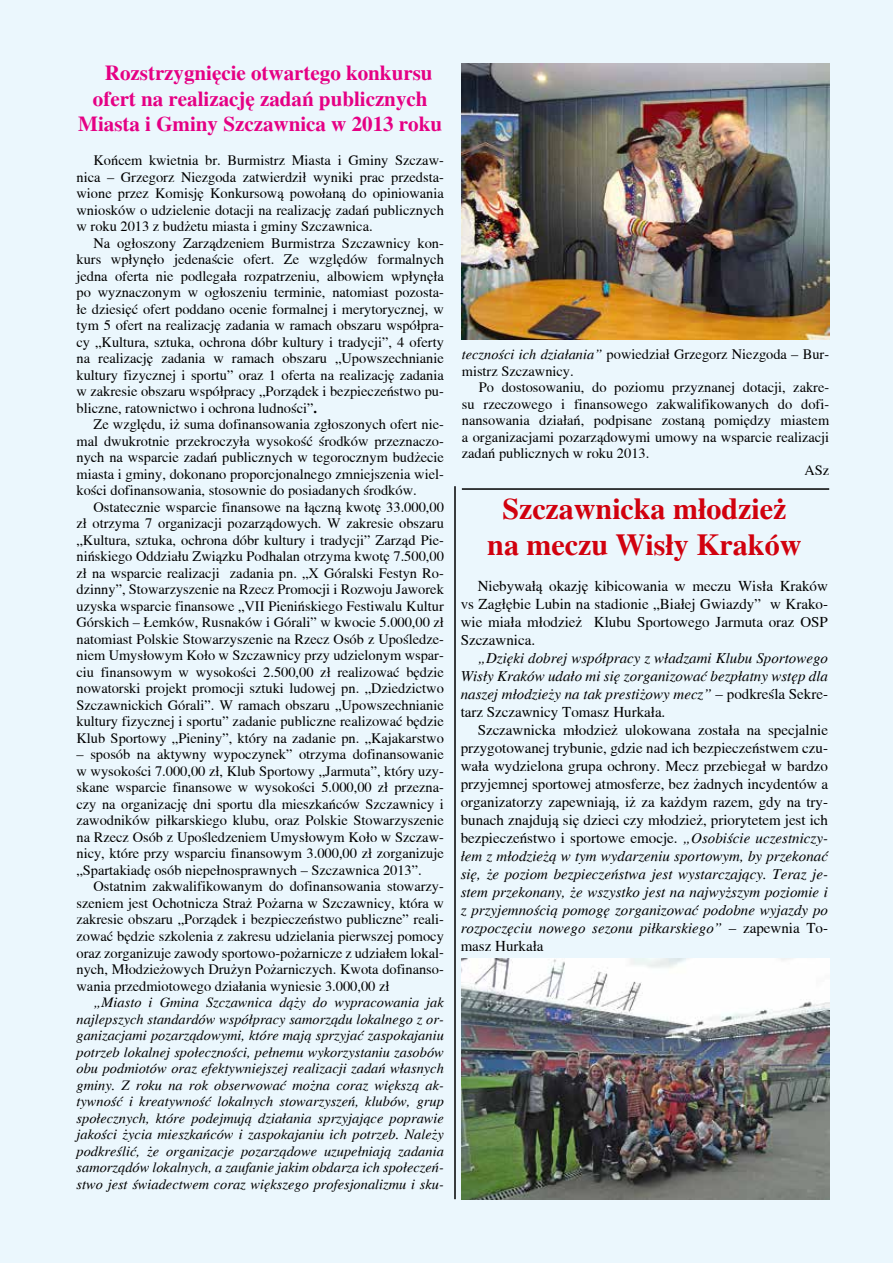
<style>
.page{position:relative;width:893px;height:1263px;background:#ebf7fd}
.page>*{position:absolute;margin:0;border:0;box-sizing:border-box;transform-origin:0 0}
.t1{font:700 30px/36px "Toronto";color:#d1010e;text-align:center}
.t2{font:700 21px "Toronto";color:#e50084}
.t3{font:15px/18px "Toronto";color:#000;text-align:justify}
.t4{font:italic 15px/18px "Toronto";color:#000;text-align:justify}
.t5{font:14.4px/16.5px "Toronto";color:#000;text-align:justify}
.t6{font:italic 14.4px/16.5px "Toronto";color:#000;text-align:justify}
.s1{font-weight:700}
.s2{font-style:italic}
.s3{font-style:normal}
</style>
<div class="page">
<img style="left:462px;top:64px;width:367px;height:275px">
<hr style="left:462px;top:488px;width:367px;height:2px;background:#000">
<hr style="left:454px;top:486px;width:2px;height:713px;background:#000">
<img style="left:462px;top:958px;width:367px;height:241px">
<h2 class="t2" style="left:105px;top:61px;width:329px">Rozstrzygnięcie otwartego konkursu</h2>
<h2 class="t2" style="left:93px;top:86px;width:336px">ofert na realizację zadań publicznych</h2>
<h2 class="t2" style="left:78px;top:112px;width:365px">Miasta i Gminy Szczawnica w 2013 roku</h2>
<p class="t5" style="left:77px;top:152px;width:369px;text-indent:17px">Końcem kwietnia br. Burmistrz Miasta i Gminy Szczaw&shy;nica – Grzegorz Niezgoda zatwierdził wyniki prac przedsta&shy;wione przez Komisję Konkursową powołaną do opiniowania wniosków o udzielenie dotacji na realizację zadań publicznych w roku 2013 z budżetu miasta i gminy Szczawnica.</p>
<p class="t5" style="left:77px;top:235px;width:369px;text-indent:17px">Na ogłoszony Zarządzeniem Burmistrza Szczawnicy kon&shy;kurs wpłynęło jedenaście ofert. Ze względów formalnych jedna oferta nie podlegała rozpatrzeniu, albowiem wpłynęła po wyznaczonym w ogłoszeniu terminie, natomiast pozosta&shy;łe dziesięć ofert poddano ocenie formalnej i merytorycznej, w tym 5 ofert na realizację zadania w ramach obszaru współpra&shy;cy „Kultura, sztuka, ochrona dóbr kultury i tradycji”, 4 oferty na realizację zadania w ramach obszaru „Upowszechnianie kultury fizycznej i sportu” oraz 1 oferta na realizację zadania w zakresie obszaru współpracy „Porządek i bezpieczeństwo pu&shy;bliczne, ratownictwo i ochrona ludności”<span class="s1">.</span></p>
<p class="t5" style="left:77px;top:416px;width:369px;text-indent:17px">Ze względu, iż suma dofinansowania zgłoszonych ofert nie&shy;mal dwukrotnie przekroczyła wysokość środków przeznaczo&shy;nych na wsparcie zadań publicznych w tegorocznym budżecie miasta i gminy, dokonano proporcjonalnego zmniejszenia wiel&shy;kości dofinansowania, stosownie do posiadanych środków.</p>
<p class="t5" style="left:77px;top:499px;width:369px;text-indent:17px">Ostatecznie wsparcie finansowe na łączną kwotę 33.000,00 zł otrzyma 7 organizacji pozarządowych. W zakresie obszaru „Kultura, sztuka, ochrona dóbr kultury i tradycji” Zarząd Pie&shy;nińskiego Oddziału Związku Podhalan otrzyma kwotę 7.500,00 zł na wsparcie realizacji zadania pn. „X Góralski Festyn Ro&shy;dzinny”, Stowarzyszenie na Rzecz Promocji i Rozwoju Jaworek uzyska wsparcie finansowe „VII Pienińskiego Festiwalu Kultur Górskich – Łemków, Rusnaków i Górali” w kwocie 5.000,00 zł natomiast Polskie Stowarzyszenie na Rzecz Osób z Upośledze&shy;niem Umysłowym Koło w Szczawnicy przy udzielonym wspar&shy;ciu finansowym w wysokości 2.500,00 zł realizować będzie nowatorski projekt promocji sztuki ludowej pn. „Dziedzictwo Szczawnickich Górali”. W ramach obszaru „Upowszechnianie kultury fizycznej i sportu” zadanie publiczne realizować będzie Klub Sportowy „Pieniny”, który na zadanie pn. „Kajakarstwo</p>
<p class="t5" style="left:77px;top:746px;width:369px">– sposób na aktywny wypoczynek” otrzyma dofinansowanie w wysokości 7.000,00 zł, Klub Sportowy „Jarmuta”, który uzy&shy;skane wsparcie finansowe w wysokości 5.000,00 zł przezna&shy;czy na organizację dni sportu dla mieszkańców Szczawnicy i zawodników piłkarskiego klubu, oraz Polskie Stowarzyszenie na Rzecz Osób z Upośledzeniem Umysłowym Koło w Szczaw&shy;nicy, które przy wsparciu finansowym 3.000,00 zł zorganizuje „Spartakiadę osób niepełnosprawnych – Szczawnica 2013”.</p>
<p class="t5" style="left:77px;top:878px;width:369px;text-indent:17px">Ostatnim zakwalifikowanym do dofinansowania stowarzy&shy;szeniem jest Ochotnicza Straż Pożarna w Szczawnicy, która w zakresie obszaru „Porządek i bezpieczeństwo publiczne” reali&shy;zować będzie szkolenia z zakresu udzielania pierwszej pomocy oraz zorganizuje zawody sportowo-pożarnicze z udziałem lokal&shy;nych, Młodzieżowych Drużyn Pożarniczych. Kwota dofinanso&shy;wania przedmiotowego działania wyniesie 3.000,00 zł</p>
<p class="t6" style="left:77px;top:994px;width:369px;text-indent:17px">„Miasto i Gmina Szczawnica dąży do wypracowania jak najlepszych standardów współpracy samorządu lokalnego z or&shy;ganizacjami pozarządowymi, które mają sprzyjać zaspokajaniu potrzeb lokalnej społeczności, pełnemu wykorzystaniu zasobów obu podmiotów oraz efektywniejszej realizacji zadań własnych gminy. Z roku na rok obserwować można coraz większą ak&shy;tywność i kreatywność lokalnych stowarzyszeń, klubów, grup społecznych, które podejmują działania sprzyjające poprawie jakości życia mieszkańców i zaspokajaniu ich potrzeb. Należy podkreślić, że organizacje pozarządowe uzupełniają zadania samorządów lokalnych, a zaufanie jakim obdarza ich społeczeń&shy;stwo jest świadectwem coraz większego profesjonalizmu i sku-</p>
<p class="t5" style="left:462px;top:346px;width:369px"><span class="s2">teczności ich działania”</span> powiedział Grzegorz Niezgoda – Bur&shy;mistrz Szczawnicy.</p>
<p class="t5" style="left:479px;top:379px;width:352px">Po dostosowaniu, do poziomu przyznanej dotacji, zakre-</p>
<p class="t5" style="left:462px;top:396px;width:369px">su rzeczowego i finansowego zakwalifikowanych do dofi-</p>
<p class="t5" style="left:462px;top:412px;width:369px">nansowania działań, podpisane zostaną pomiędzy miastem</p>
<p class="t5" style="left:462px;top:429px;width:369px">a organizacjami pozarządowymi umowy na wsparcie realizacji</p>
<p class="t5" style="left:462px;top:445px;width:189px">zadań publicznych w roku 2013.</p>
<p class="t5" style="left:804px;top:462px;width:26px">ASz</p>
<h1 class="t1" style="left:487px;top:490px;width:316px">Szczawnicka młodzież na meczu Wisły Kraków</h1>
<p class="t3" style="left:461px;top:576px;width:369px;text-indent:17px">Niebywałą okazję kibicowania w meczu Wisła Kraków vs Zagłębie Lubin na stadionie „Białej Gwiazdy” w Krako&shy;wie miała młodzież Klubu Sportowego Jarmuta oraz OSP Szczawnica.</p>
<p class="t4" style="left:461px;top:649px;width:369px;text-indent:17px">„Dzięki dobrej współpracy z władzami Klubu Sportowego Wisły Kraków udało mi się zorganizować bezpłatny wstęp dla naszej młodzieży na tak prestiżowy mecz” <span class="s3">– podkreśla Sekre&shy;tarz Szczawnicy Tomasz Hurkała.</span></p>
<p class="t3" style="left:461px;top:720px;width:369px;text-indent:17px">Szczawnicka młodzież ulokowana została na specjalnie przygotowanej trybunie, gdzie nad ich bezpieczeństwem czu&shy;wała wydzielona grupa ochrony. Mecz przebiegał w bardzo przyjemnej sportowej atmosferze, bez żadnych incydentów a organizatorzy zapewniają, iż za każdym razem, gdy na try&shy;bunach znajdują się dzieci czy młodzież, priorytetem jest ich bezpieczeństwo i sportowe emocje. <span class="s2">„Osobiście uczestniczy&shy;łem z młodzieżą w tym wydarzeniu sportowym, by przekonać się, że poziom bezpieczeństwa jest wystarczający. Teraz je&shy;stem przekonany, że wszystko jest na najwyższym poziomie i z przyjemnością pomogę zorganizować podobne wyjazdy po rozpoczęciu nowego sezonu piłkarskiego”</span> – zapewnia To&shy;masz Hurkała</p>
</div>
